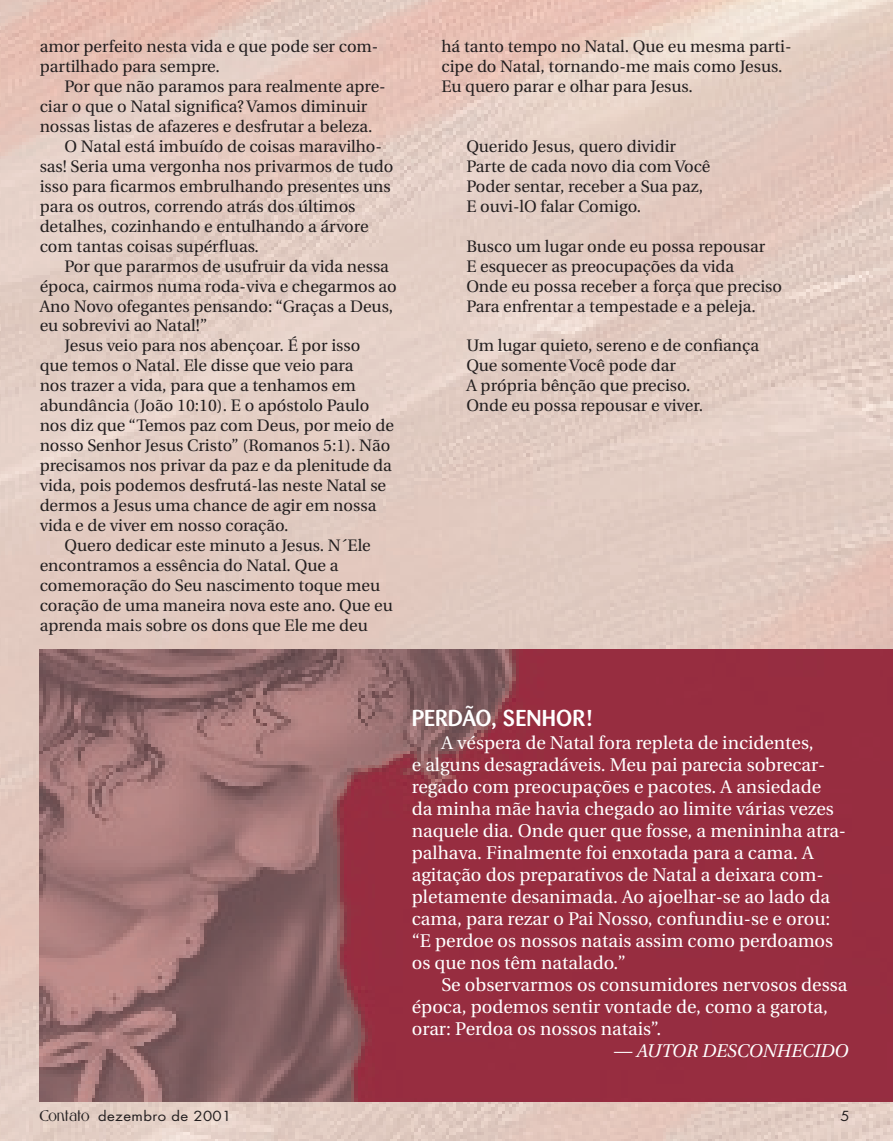
<style>
.page{position:relative;width:893px;height:1141px;background:#fff}
.page>*{position:absolute;margin:0;border:0;box-sizing:border-box;transform-origin:0 0}
.t1{font:500 22.75px "Barmeno";letter-spacing:.005em;color:#fff}
.t2{font:18.38px/22.1px "Utopia";color:#fff}
.t3{font:italic 18.38px "Utopia";color:#fff}
.t4{font:16.62px/19.9px "Utopia";color:#231f20}
.t5{font:13.47px "Futura";letter-spacing:.025em;color:#231f20;scale:1.1 1}
.s1{font-family:"Gabriel";font-weight:700}
</style>
<div class="page">
<img style="left:0;top:0;width:893px;height:1141px">
<img style="left:40px;top:650px;width:853px;height:451px">
<p class="t4" style="left:40px;top:37px;width:340px">amor perfeito nesta vida e que pode ser com&shy;partilhado para sempre.</p>
<p class="t4" style="left:64px;top:77px;width:323px">Por que não paramos para realmente apre-</p>
<p class="t4" style="left:40px;top:97px;width:329px">ciar o que o Natal significa? Vamos diminuir</p>
<p class="t4" style="left:40px;top:117px;width:334px">nossas listas de afazeres e desfrutar a beleza.</p>
<p class="t4" style="left:64px;top:137px;width:319px">O Natal está imbuído de coisas maravilho-</p>
<p class="t4" style="left:40px;top:157px;width:355px">sas! Seria uma vergonha nos privarmos de tudo</p>
<p class="t4" style="left:40px;top:177px;width:353px">isso para ficarmos embrulhando presentes uns</p>
<p class="t4" style="left:40px;top:196px;width:317px">para os outros, correndo atrás dos últimos</p>
<p class="t4" style="left:40px;top:216px;width:330px">detalhes, cozinhando e entulhando a árvore</p>
<p class="t4" style="left:40px;top:236px;width:221px">com tantas coisas supérfluas.</p>
<p class="t4" style="left:64px;top:256px;width:326px">Por que pararmos de usufruir da vida nessa</p>
<p class="t4" style="left:40px;top:276px;width:359px">época, cairmos numa roda-viva e chegarmos ao</p>
<p class="t4" style="left:40px;top:296px;width:355px">Ano Novo ofegantes pensando: “Graças a Deus,</p>
<p class="t4" style="left:40px;top:316px;width:169px">eu sobrevivi ao Natal!”</p>
<p class="t4" style="left:64px;top:336px;width:297px">Jesus veio para nos abençoar. É por isso</p>
<p class="t4" style="left:40px;top:356px;width:315px">que temos o Natal. Ele disse que veio para</p>
<p class="t4" style="left:40px;top:376px;width:317px">nos trazer a vida, para que a tenhamos em</p>
<p class="t4" style="left:40px;top:396px;width:331px">abundância (João 10:10). E o apóstolo Paulo</p>
<p class="t4" style="left:40px;top:416px;width:356px">nos diz que “Temos paz com Deus, por meio de</p>
<p class="t4" style="left:40px;top:436px;width:352px">nosso Senhor Jesus Cristo” (Romanos 5:1). Não</p>
<p class="t4" style="left:40px;top:456px;width:353px">precisamos nos privar da paz e da plenitude da</p>
<p class="t4" style="left:40px;top:476px;width:348px">vida, pois podemos desfrutá-las neste Natal se</p>
<p class="t4" style="left:40px;top:496px;width:338px">dermos a Jesus uma chance de agir em nossa</p>
<p class="t4" style="left:40px;top:516px;width:250px">vida e de viver em nosso coração.</p>
<p class="t4" style="left:64px;top:536px;width:308px">Quero dedicar este minuto a Jesus. N´Ele</p>
<p class="t4" style="left:40px;top:556px;width:300px">encontramos a essência do Natal. Que a</p>
<p class="t4" style="left:40px;top:576px;width:342px">comemoração do Seu nascimento toque meu</p>
<p class="t4" style="left:40px;top:595px;width:355px">coração de uma maneira nova este ano. Que eu</p>
<p class="t4" style="left:40px;top:615px;width:330px">aprenda mais sobre os dons que Ele me deu</p>
<p class="t4" style="left:441px;top:37px;width:352px">há tanto tempo no Natal. Que eu mesma parti&shy;cipe do Natal, tornando-me mais como Jesus.<br>Eu quero parar e olhar para Jesus.</p>
<p class="t4" style="left:466px;top:137px;width:246px">Querido Jesus, quero dividir<br>Parte de cada novo dia com Você<br>Poder sentar, receber a Sua paz,<br>E ouvi-lO falar Comigo.</p>
<p class="t4" style="left:466px;top:236px;width:317px">Busco um lugar onde eu possa repousar<br>E esquecer as preocupações da vida<br>Onde eu possa receber a força que preciso Para enfrentar a tempestade e a peleja.</p>
<p class="t4" style="left:466px;top:336px;width:294px">Um lugar quieto, sereno e de confiança<br>Que somente Você pode dar<br>A própria bênção que preciso.<br>Onde eu possa repousar e viver.</p>
<h1 class="t1" style="left:412px;top:705px;width:182px">PERDÃO, SENHOR!</h1>
<p class="t2" style="left:412px;top:732px;width:436px;text-indent:30px">A véspera de Natal fora repleta de incidentes,<br>e alguns desagradáveis. Meu pai parecia sobrecar&shy;regado com preocupações e pacotes. A ansiedade da minha mãe havia chegado ao limite várias vezes naquele dia. Onde quer que fosse, a menininha atra&shy;palhava. Finalmente foi enxotada para a cama. A agitação dos preparativos de Natal a deixara com&shy;pletamente desanimada. Ao ajoelhar-se ao lado da cama, para rezar o Pai Nosso, confundiu-se e orou: “E perdoe os nossos natais assim como perdoamos os que nos têm natalado.”</p>
<p class="t2" style="left:412px;top:974px;width:437px;text-indent:30px">Se observarmos os consumidores nervosos dessa época, podemos sentir vontade de, como a garota, orar: Perdoa os nossos natais”.</p>
<p class="t3" style="left:614px;top:1041px;width:236px">— AUTOR DESCONHECIDO</p>
<p class="t5" style="left:40px;top:1108px;width:176px"><span class="s1">CONTATO</span> dezembro de 2001</p>
<p class="t5" style="left:841px;top:1108px;width:10px">5</p>
</div>
